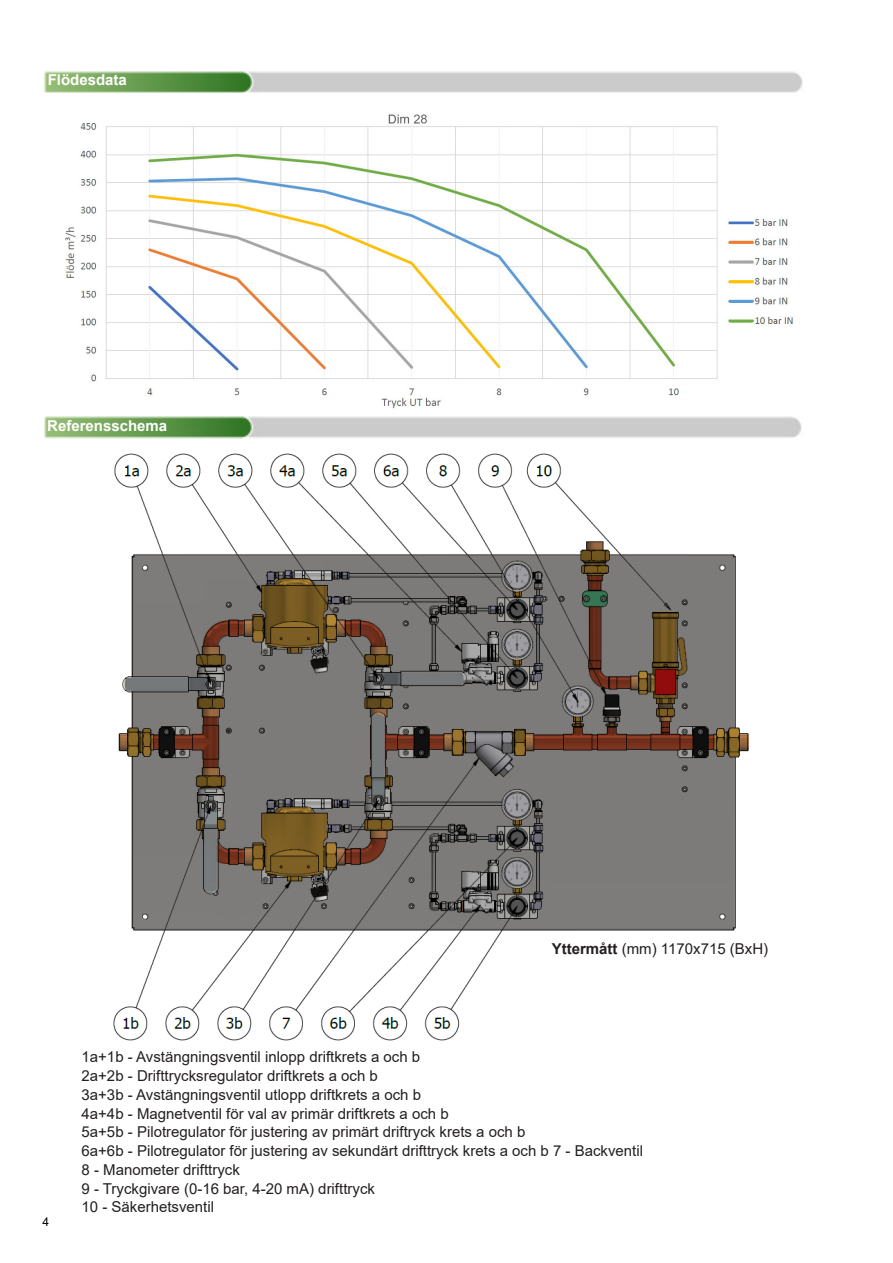
<style>
.page{position:relative;width:893px;height:1263px;background:#fff}
.page>*{position:absolute;margin:0;border:0;box-sizing:border-box;transform-origin:0 0}
.t1{font:15px/18.8px "Arial";color:#231f20}
.t2{font:700 15px "Arial";color:#fff}
.t3{font:12px "Arial";color:#000}
.s1{font-weight:700}
</style>
<div class="page">
<img style="left:43px;top:416px;width:758px;height:22px">
<img style="left:44px;top:71px;width:758px;height:22px">
<img style="left:65px;top:114px;width:728px;height:295px">
<img style="left:113px;top:453px;width:636px;height:588px">
<p class="t2" style="left:48px;top:69px;width:81px">Flödesdata</p>
<p class="t2" style="left:47px;top:415px;width:122px">Referensschema</p>
<p class="t1" style="left:552px;top:939px;width:218px"><span class="s1">Yttermått</span> (mm) 1170x715 (BxH)</p>
<p class="t3" style="left:43px;top:1214px;width:8px">4</p>
<p class="t1" style="left:82px;top:1047px;width:445px">1a+1b - Avstängningsventil inlopp driftkrets a och b<br>2a+2b - Drifttrycksregulator driftkrets a och b<br>3a+3b - Avstängningsventil utlopp driftkrets a och b<br>4a+4b - Magnetventil för val av primär driftkrets a och b<br>5a+5b - Pilotregulator för justering av primärt driftryck krets a och b</p>
<p class="t1" style="left:82px;top:1141px;width:563px">6a+6b - Pilotregulator för justering av sekundärt drifttryck krets a och b 7 - Backventil<br>8 - Manometer drifttryck<br>9 - Tryckgivare (0-16 bar, 4-20 mA) drifttryck</p>
<p class="t1" style="left:82px;top:1197px;width:134px">10 - Säkerhetsventil</p>
</div>
